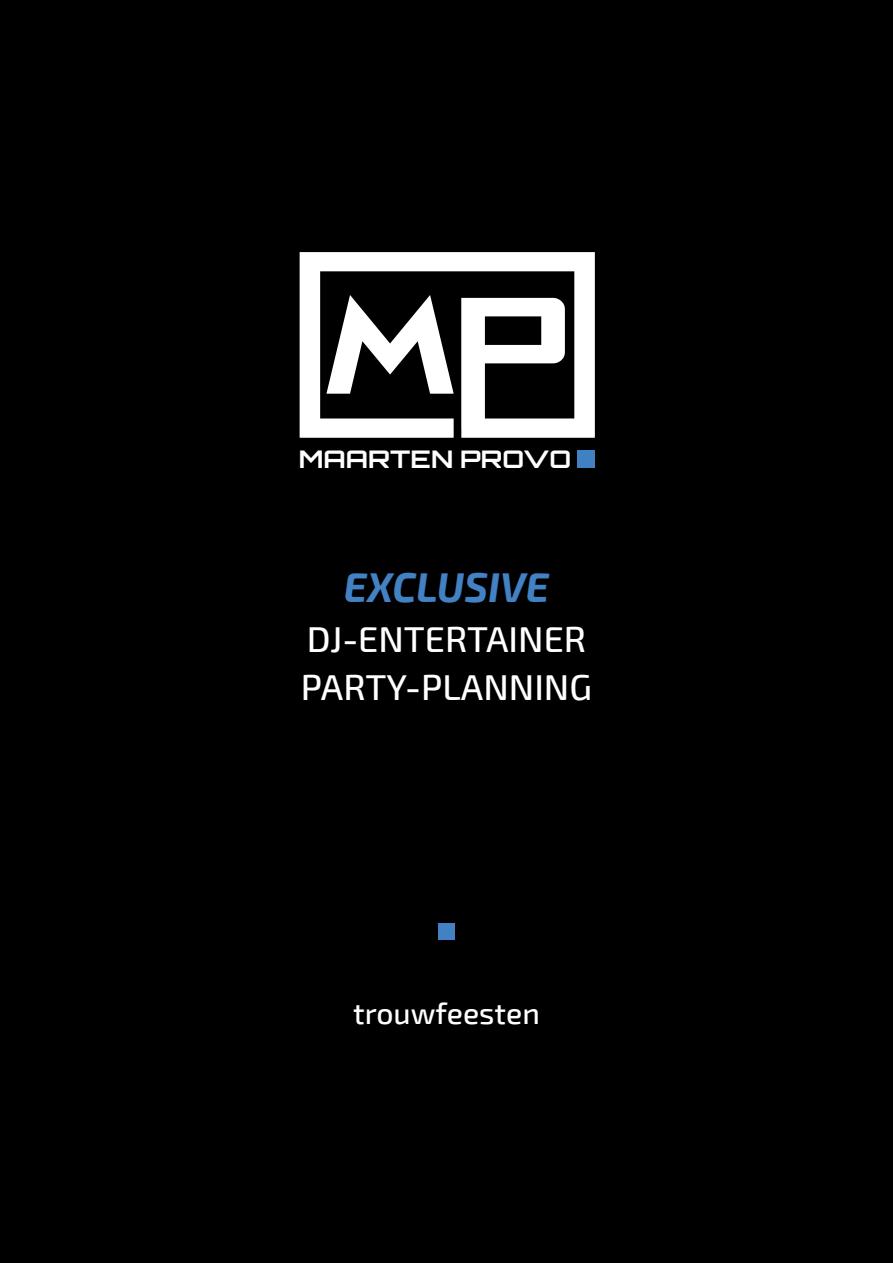
<style>
.page{position:relative;width:893px;height:1263px;background:#000}
.page>*{position:absolute;margin:0;border:0;box-sizing:border-box;transform-origin:0 0}
.t1{font:italic 700 40.8px "Exo 2";color:#4281c3}
.t2{font:500 36px/48px "Exo 2";color:#fff}
.t3{font:500 30px "Exo 2";color:#fff}
.t4{font:700 24.3px "Orbitron";color:#fff;scale:1.1 1}
</style>
<div class="page">
<svg style="left:300px;top:252px;width:295px;height:186px;fill:#fff"></svg>
<div style="left:577px;top:450px;width:18px;height:18px;background:#4081c3"></div>
<div style="left:438px;top:923px;width:17px;height:17px;background:#4281c3"></div>
<p class="t4" style="left:299px;top:450px;width:249px">MAARTEN PROVO</p>
<p class="t1" style="left:344px;top:560px;width:207px">EXCLUSIVE</p>
<p class="t2" style="left:301px;top:613px;width:293px">DJ-ENTERTAINER<br>PARTY-PLANNING</p>
<p class="t3" style="left:353px;top:994px;width:188px">trouwfeesten</p>
</div>
